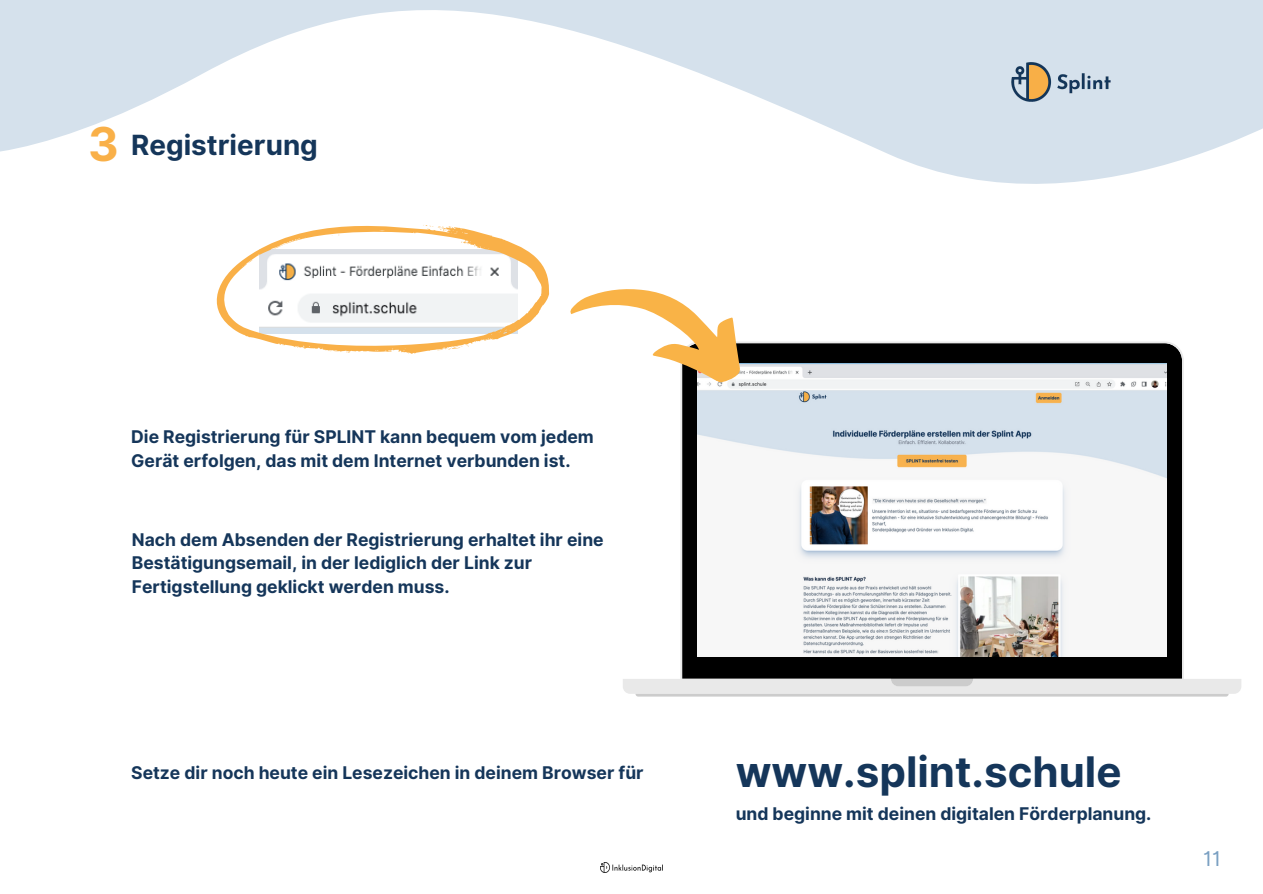
<style>
.page{position:relative;width:1263px;height:894px;background:#fff}
.page>*{position:absolute;margin:0;border:0;box-sizing:border-box;transform-origin:0 0}
.t1{font:700 46.65px "Inter";color:#f9b048}
.t2{font:700 42.15px "Inter";color:#15365a}
.t3{font:700 27.75px "Inter";color:#15365a}
.t4{font:20.4px "Inter";color:#799fc2}
.t5{font:700 17.55px/23.5px "Inter";color:#15365a}
</style>
<div class="page">
<svg style="left:0;top:0;width:1263px;height:184px;fill:#d5e1ec"></svg>
<img style="left:1011px;top:62px;width:99px;height:40px">
<svg style="left:623px;top:341px;width:618px;height:352px"></svg>
<svg style="left:891px;top:678px;width:82px;height:8px"></svg>
<svg style="left:635px;top:693px;width:594px;height:3px;background:#d5d5d5"></svg>
<img style="left:697px;top:363px;width:470px;height:293px">
<svg style="left:570px;top:289px;width:188px;height:99px"></svg>
<svg style="left:216px;top:225px;width:333px;height:129px"></svg>
<svg style="left:325px;top:350px;width:25px;height:3px"></svg>
<svg style="left:423px;top:225px;width:29px;height:6px"></svg>
<svg style="left:295px;top:346px;width:12px;height:2px"></svg>
<svg style="left:437px;top:345px;width:32px;height:5px"></svg>
<svg style="left:247px;top:260px;width:6px;height:3px"></svg>
<svg style="left:461px;top:241px;width:14px;height:6px"></svg>
<svg style="left:332px;top:234px;width:7px;height:2px"></svg>
<img style="left:601px;top:862px;width:61px;height:10px">
<p class="t1" style="left:88px;top:116px;width:32px">3</p>
<p class="t3" style="left:131px;top:128px;width:188px">Registrierung</p>
<p class="t5" style="left:131px;top:425px;width:464px">Die Registrierung für SPLINT kann bequem vom jedem<br>Gerät erfolgen, das mit dem Internet verbunden ist.</p>
<p class="t5" style="left:132px;top:527px;width:473px">Nach dem Absenden der Registrierung erhaltet ihr eine<br>Bestätigungsemail, in der lediglich der Link zur<br>Fertigstellung geklickt werden muss.</p>
<p class="t5" style="left:131px;top:760px;width:514px">Setze dir noch heute ein Lesezeichen in deinem Browser für</p>
<p class="t2" style="left:736px;top:746px;width:387px">www.splint.schule</p>
<p class="t5" style="left:736px;top:801px;width:417px">und beginne mit deinen digitalen Förderplanung.</p>
<p class="t4" style="left:1203px;top:846px;width:19px">11</p>
</div>
